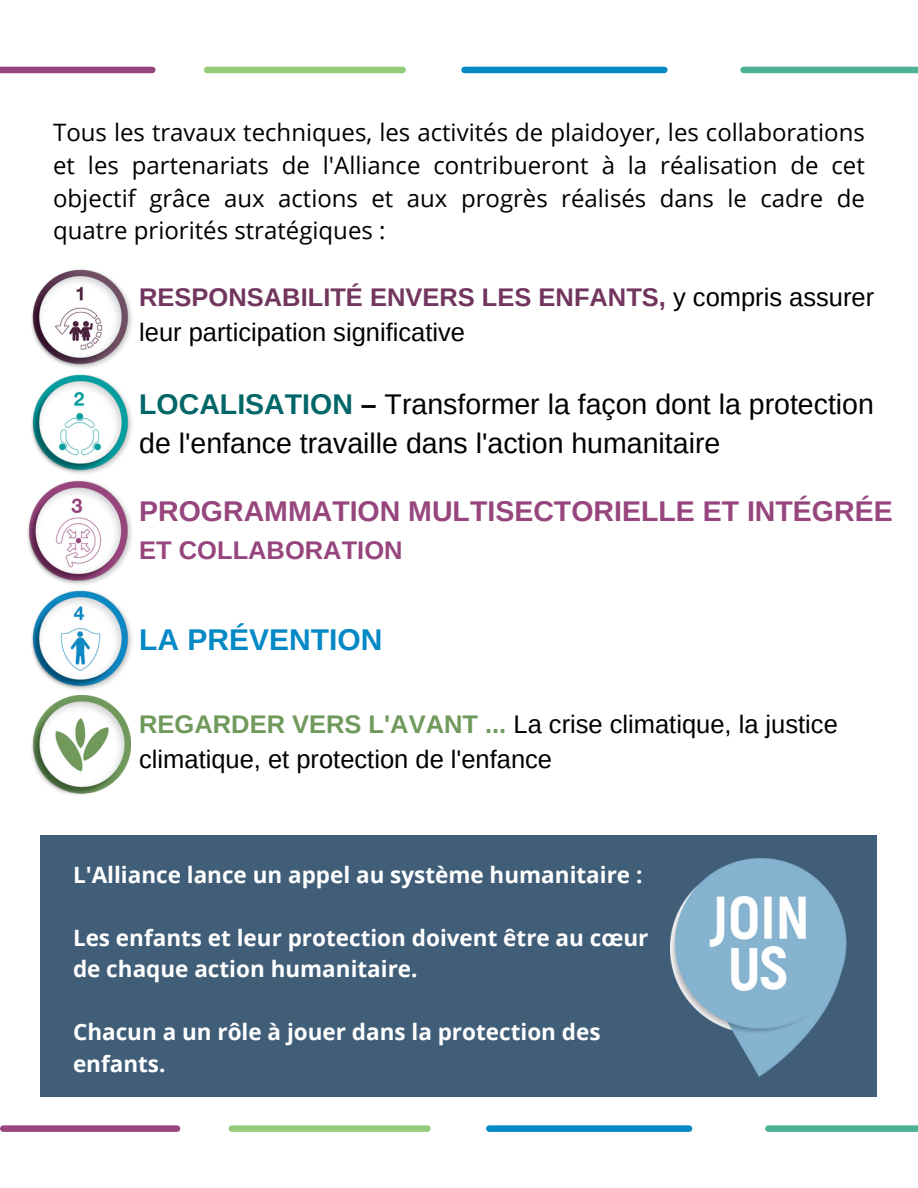
<style>
.page{position:relative;width:918px;height:1188px;background:#fff}
.page>*{position:absolute;margin:0;border:0;box-sizing:border-box;transform-origin:0 0}
.t1{font:700 30px "Arimo";color:#0489c5}
.t2{font:28.5px/39.3px "Arimo";color:#000}
.t3{font:700 28.5px "Arimo";color:#97467d}
.t4{font:25.5px/34.8px "Arimo";color:#000}
.t5{font:700 25.5px "Arimo";color:#97467d}
.t6{font:24px/32.7px "Open Sans";color:#000;text-align:justify}
.t7{font:700 22.5px/31.5px "Open Sans";color:#fff}
.s1{font-weight:700;color:#71355e}
.s2{font-weight:700;color:#016667}
.s3{font-weight:700}
.s4{font-weight:700;color:#70995c}
</style>
<div class="page">
<div style="left:3px;top:1125px;width:174px;height:7px;background:#97467d"></div>
<div style="left:232px;top:1125px;width:195px;height:7px;background:#95cc7a"></div>
<div style="left:489px;top:1125px;width:200px;height:7px;background:#0489c5"></div>
<div style="left:768px;top:1125px;width:150px;height:7px;background:#4eb094"></div>
<div style="left:0;top:67px;width:152px;height:6px;background:#97467d"></div>
<div style="left:207px;top:67px;width:196px;height:6px;background:#95cc7a"></div>
<div style="left:465px;top:67px;width:199px;height:6px;background:#0489c5"></div>
<div style="left:744px;top:67px;width:174px;height:6px;background:#4eb094"></div>
<div style="left:41px;top:835px;width:836px;height:261px;background:#415e78"></div>
<img style="left:671px;top:858px;width:175px;height:219px">
<img style="left:31px;top:269px;width:101px;height:205px">
<img style="left:27px;top:480px;width:105px;height:105px">
<img style="left:31px;top:590px;width:101px;height:100px">
<img style="left:32px;top:695px;width:99px;height:100px">
<p class="t6" style="left:53px;top:116px;width:813px">Tous les travaux techniques, les activités de plaidoyer, les collaborations et les partenariats de l'Alliance contribueront à la réalisation de cet objectif grâce aux actions et aux progrès réalisés dans le cadre de quatre priorités stratégiques :</p>
<h3 class="t4" style="left:139px;top:280px;width:737px"><span class="s1">RESPONSABILITÉ ENVERS LES ENFANTS,</span> y compris assurer leur participation significative</h3>
<p class="t2" style="left:139px;top:384px;width:736px"><span class="s2">LOCALISATION</span> <span class="s3">–</span> Transformer la façon dont la protection de l'enfance travaille dans l'action humanitaire</p>
<p class="t3" style="left:139px;top:496px;width:755px">PROGRAMMATION MULTISECTORIELLE ET INTÉGRÉE</p>
<p class="t5" style="left:139px;top:535px;width:265px">ET COLLABORATION</p>
<p class="t1" style="left:139px;top:623px;width:245px">LA PRÉVENTION</p>
<p class="t4" style="left:139px;top:707px;width:700px"><span class="s4">REGARDER VERS L'AVANT ...</span> La crise climatique, la justice climatique, et protection de l'enfance</p>
<p class="t7" style="left:73px;top:858px;width:571px">L'Alliance lance un appel au système humanitaire :</p>
<p class="t7" style="left:73px;top:921px;width:577px">Les enfants et leur protection doivent être au cœur de chaque action humanitaire.</p>
<p class="t7" style="left:73px;top:1016px;width:529px">Chacun a un rôle à jouer dans la protection des enfants.</p>
</div>
